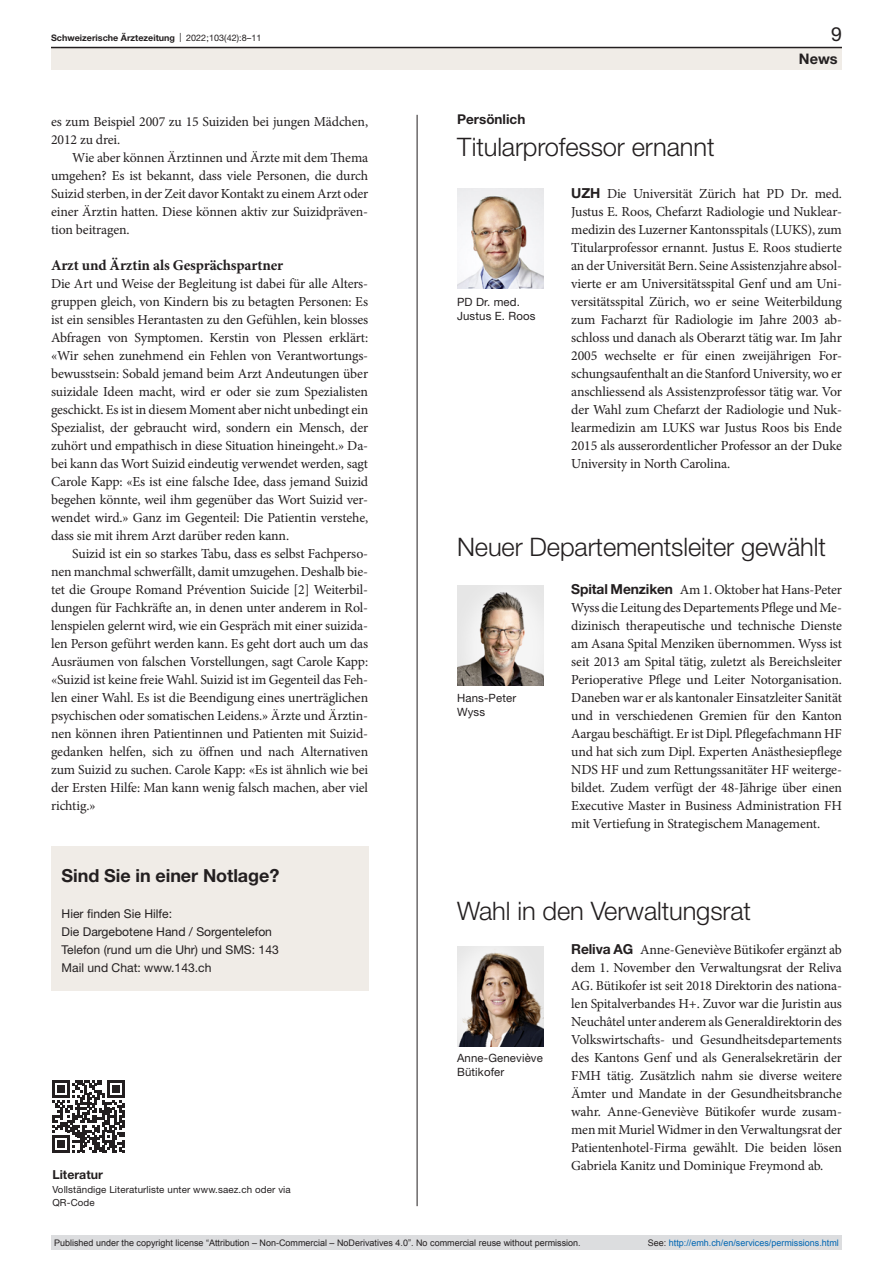
<style>
.page{position:relative;width:893px;height:1263px;background:#fff}
.page>*{position:absolute;margin:0;border:0;box-sizing:border-box;transform-origin:0 0}
.article-title-L17{font:300 25.5px "Helvetica Neue LT Pro";letter-spacing:-.005em;color:#231f20}
.t1{font:19.5px "Helvetica Neue LT Pro";color:#231f20}
.box-head1{font:700 18px "Helvetica Neue LT Pro";letter-spacing:-.005em;color:#231f20}
.head2{font:700 15px "Minion Pro";letter-spacing:-.01em;color:#231f20}
.t2{font:700 14.55px "Helvetica Neue LT Pro";color:#231f20}
.paragraph{font:13.8px/18px "Minion Pro";letter-spacing:-.01em;color:#231f20;text-align:justify}
.paragraph-indent{font:13.8px/18px "Minion Pro";letter-spacing:-.01em;color:#231f20;text-align:justify}
.pre-heading{font:700 13.5px "Helvetica Neue LT Pro";color:#231f20}
.online-ref-head{font:700 12.3px "Helvetica Neue LT Pro";color:#231f20}
.box-paragraph{font:12.15px "Helvetica Neue LT Pro";color:#231f20}
.figure-caption{font:11.4px/14.2px "Helvetica Neue LT Pro";letter-spacing:.01em;color:#231f20}
.online-ref{font:9.75px/13.5px "Helvetica Neue LT Pro";letter-spacing:.01em;color:#231f20}
.t3{font:9px "Arial";color:#231f20}
.t4{font:9px "Arial";color:#0066b3}
.t5{font:700 9px "Helvetica Neue LT Pro";color:#231f20}
.s1{font-weight:400}
.s2{font-family:"Helvetica Neue LT Pro";font-weight:700}
.s3{color:#231f20}
</style>
<div class="page">
<hr style="left:417px;top:115px;width:1px;height:1091px;background:#231f20">
<img style="left:457px;top:189px;width:87px;height:99px">
<img style="left:457px;top:946px;width:87px;height:100px">
<img style="left:457px;top:585px;width:87px;height:100px">
<div style="left:51px;top:846px;width:317px;height:145px;background:#f0ece7"></div>
<svg style="left:52px;top:1080px;width:72px;height:72px"></svg>
<div style="left:51px;top:48px;width:791px;height:22px;background:#f0ece7"></div>
<hr style="left:51px;top:47px;width:791px;height:1px;background:#231f20">
<div style="left:51px;top:1235px;width:791px;height:15px;background:#dcdddf"></div>
<p class="t5" style="left:51px;top:32px;width:212px">Schweizerische Ärztezeitung <span class="s1">| 2022;103(42):8–11</span></p>
<h2 class="t1" style="left:831px;top:22px;width:12px">9</h2>
<p class="paragraph-indent" style="left:51px;top:113px;width:319px">es zum Beispiel 2007 zu 15 Suiziden bei jungen Mädchen,<br>2012 zu drei.</p>
<p class="paragraph-indent" style="left:51px;top:149px;width:319px;text-indent:21px">Wie aber können Ärztinnen und Ärzte mit dem Thema umgehen? Es ist bekannt, dass viele Personen, die durch Suizid sterben, in der Zeit davor Kontakt zu einem Arzt oder einer Ärztin hatten. Diese können aktiv zur Suizidpräven&shy;tion beitragen.</p>
<p class="head2" style="left:51px;top:255px;width:234px">Arzt und Ärztin als Gesprächspartner</p>
<p class="paragraph" style="left:51px;top:275px;width:319px">Die Art und Weise der Begleitung ist dabei für alle Alters&shy;gruppen gleich, von Kindern bis zu betagten Personen: Es ist ein sensibles Herantasten zu den Gefühlen, kein blosses Abfragen von Symptomen. Kerstin von Plessen erklärt: «Wir sehen zunehmend ein Fehlen von Verantwortungs&shy;bewusstsein: Sobald jemand beim Arzt Andeutungen über suizidale Ideen macht, wird er oder sie zum Spezialisten geschickt. Es ist in diesem Moment aber nicht unbedingt ein Spezialist, der gebraucht wird, sondern ein Mensch, der zuhört und empathisch in diese Situation hineingeht.» Da&shy;bei kann das Wort Suizid eindeutig verwendet werden, sagt Carole Kapp: «Es ist eine falsche Idee, dass jemand Suizid begehen könnte, weil ihm gegenüber das Wort Suizid ver&shy;wendet wird.» Ganz im Gegenteil: Die Patientin verstehe, dass sie mit ihrem Arzt darüber reden kann.</p>
<p class="paragraph-indent" style="left:51px;top:545px;width:319px;text-indent:21px">Suizid ist ein so starkes Tabu, dass es selbst Fachperso&shy;nen manchmal schwerfällt, damit umzugehen. Deshalb bie&shy;tet die Groupe Romand Prévention Suicide [2] Weiterbil&shy;dungen für Fachkräfte an, in denen unter anderem in Rol&shy;lenspielen gelernt wird, wie ein Gespräch mit einer suizida&shy;len Person geführt werden kann. Es geht dort auch um das Ausräumen von falschen Vorstellungen, sagt Carole Kapp: «Suizid ist keine freie Wahl. Suizid ist im Gegenteil das Feh&shy;len einer Wahl. Es ist die Beendigung eines unerträglichen psychischen oder somatischen Leidens.» Ärzte und Ärztin&shy;nen können ihren Patientinnen und Patienten mit Suizid&shy;gedanken helfen, sich zu öffnen und nach Alternativen zum Suizid zu suchen. Carole Kapp: «Es ist ähnlich wie bei der Ersten Hilfe: Man kann wenig falsch machen, aber viel richtig.»</p>
<p class="box-head1" style="left:62px;top:864px;width:219px">Sind Sie in einer Notlage?</p>
<p class="box-paragraph" style="left:62px;top:906px;width:112px">Hier finden Sie Hilfe:</p>
<p class="box-paragraph" style="left:62px;top:924px;width:212px">Die Dargebotene Hand / Sorgentelefon</p>
<p class="box-paragraph" style="left:62px;top:942px;width:219px">Telefon (rund um die Uhr) und SMS: 143</p>
<p class="box-paragraph" style="left:62px;top:960px;width:151px">Mail und Chat: www.143.ch</p>
<p class="online-ref-head" style="left:52px;top:1167px;width:52px">Literatur</p>
<p class="online-ref" style="left:52px;top:1182px;width:240px">Vollständige Literaturliste unter www.saez.ch oder via<br>QR-Code</p>
<p class="pre-heading" style="left:457px;top:111px;width:70px">Persönlich</p>
<p class="article-title-L17" style="left:457px;top:132px;width:259px">Titularprofessor ernannt</p>
<p class="t2" style="left:799px;top:49px;width:40px">News</p>
<p class="figure-caption" style="left:457px;top:295px;width:80px">PD Dr. med.<br>Justus E. Roos</p>
<p class="paragraph" style="left:571px;top:185px;width:272px"><span class="s2">UZH</span> Die Universität Zürich hat PD Dr. med.<br>Justus E. Roos, Chefarzt Radiologie und Nuklear&shy;medizin des Luzerner Kantonsspitals (LUKS), zum Titularprofessor ernannt. Justus E. Roos studierte an der Universität Bern. Seine Assistenzjahre absol&shy;vierte er am Universitätsspital Genf und am Uni&shy;versitätsspital Zürich, wo er seine Weiterbildung zum Facharzt für Radiologie im Jahre 2003 ab&shy;schloss und danach als Oberarzt tätig war. Im Jahr 2005 wechselte er für einen zweijährigen For&shy;schungsaufenthalt an die Stanford University, wo er anschliessend als Assistenzprofessor tätig war. Vor der Wahl zum Chefarzt der Radiologie und Nuk&shy;learmedizin am LUKS war Justus Roos bis Ende 2015 als ausserordentlicher Professor an der Duke University in North Carolina.</p>
<p class="article-title-L17" style="left:457px;top:532px;width:370px">Neuer Departementsleiter gewählt</p>
<p class="figure-caption" style="left:457px;top:691px;width:61px">Hans-Peter<br>Wyss</p>
<p class="paragraph" style="left:571px;top:581px;width:272px"><span class="s2">Spital Menziken</span> Am 1. Oktober hat Hans-Peter Wyss die Leitung des Departements Pflege und Me&shy;dizinisch therapeutische und technische Dienste am Asana Spital Menziken übernommen. Wyss ist seit 2013 am Spital tätig, zuletzt als Bereichsleiter Perioperative Pflege und Leiter Notorganisation.<br>Daneben war er als kantonaler Einsatzleiter Sanität und in verschiedenen Gremien für den Kanton Aargau beschäftigt. Er ist Dipl. Pflegefachmann HF und hat sich zum Dipl. Experten Anästhesiepflege NDS HF und zum Rettungssanitäter HF weiterge&shy;bildet. Zudem verfügt der 48-Jährige über einen Executive Master in Business Administration FH mit Vertiefung in Strategischem Management.</p>
<p class="article-title-L17" style="left:457px;top:895px;width:295px">Wahl in den Verwaltungsrat</p>
<p class="figure-caption" style="left:457px;top:1051px;width:87px">Anne-Geneviève<br>Bütikofer</p>
<p class="paragraph" style="left:571px;top:941px;width:272px"><span class="s2">Reliva AG</span> Anne-Geneviève Bütikofer ergänzt ab dem 1. November den Verwaltungsrat der Reliva AG. Bütikofer ist seit 2018 Direktorin des nationa&shy;len Spitalverbandes H+. Zuvor war die Juristin aus Neuchâtel unter anderem als Generaldirektorin des Volkswirtschafts- und Gesundheitsdepartements des Kantons Genf und als Generalsekretärin der FMH tätig. Zusätzlich nahm sie diverse weitere Ämter und Mandate in der Gesundheitsbranche wahr. Anne-Geneviève Bütikofer wurde zusam&shy;men mit Muriel Widmer in den Verwaltungsrat der Patientenhotel-Firma gewählt. Die beiden lösen Gabriela Kanitz und Dominique Freymond ab.</p>
<p class="t3" style="left:54px;top:1237px;width:528px">Published under the copyright license “Attribution – Non-Commercial – NoDerivatives 4.0”. No commercial reuse without permission.</p>
<p class="t4" style="left:648px;top:1237px;width:193px"><span class="s3">See:</span> http://emh.ch/en/services/permissions.html</p>
</div>
